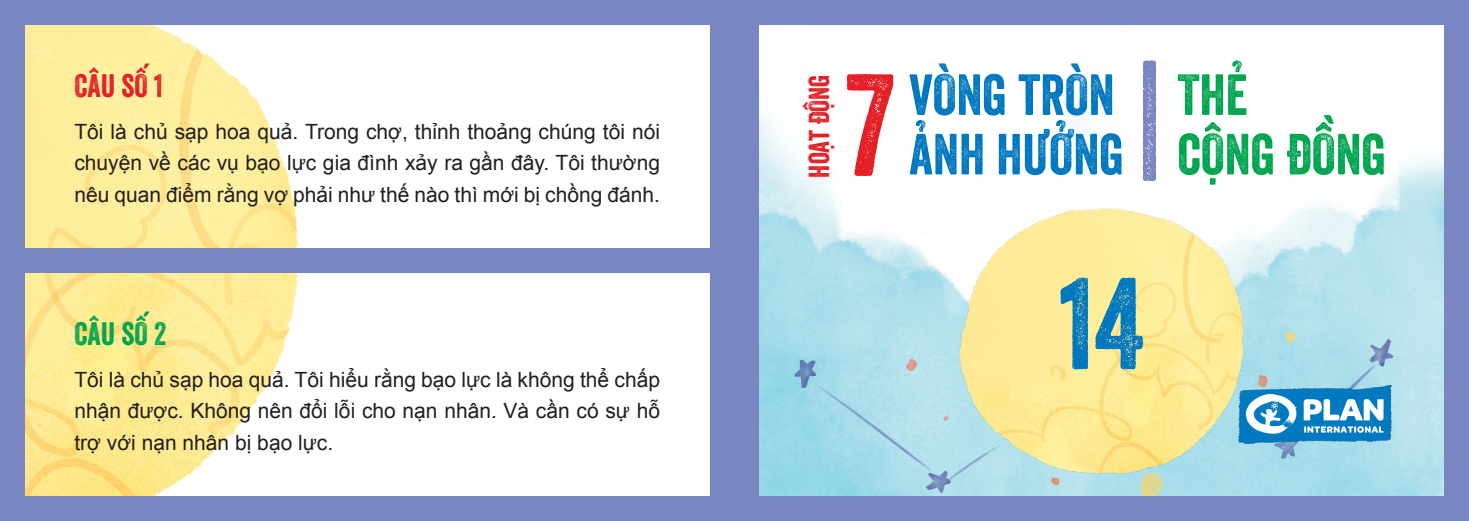
<style>
.page{position:relative;width:1469px;height:521px;background:#fff}
.page>*{position:absolute;margin:0;border:0;box-sizing:border-box;transform-origin:0 0}
.t1{font:140px "SVN Veneer";color:#e41f25}
.t2{font:140px "SVN Veneer";color:#7a86c2}
.t3{font:126px "SVN Veneer";color:#0078c0}
.t4{font:56px/59.5px "SVN Veneer";color:#0078c0}
.t5{font:56px "SVN Veneer";color:#00a54f}
.t6{font:31.5px "SVN Veneer";color:#e41f25}
.t7{font:31.5px "SVN Veneer";color:#00a54f}
.t8{font:28px "SVN Veneer";color:#e41f25}
.t9{font:21px/31.5px "Arial";color:#231f20;text-align:justify}
</style>
<div class="page">
<img style="left:759px;top:106px;width:685px;height:390px">
<img style="left:25px;top:25px;width:273px;height:471px">
<img style="left:959px;top:209px;width:284px;height:265px">
<div style="left:734px;top:0;width:734px;height:25px;background:#7a86c2"></div>
<div style="left:734px;top:496px;width:734px;height:25px;background:#7a86c2"></div>
<div style="left:734px;top:0;width:25px;height:521px;background:#7a86c2"></div>
<div style="left:1444px;top:0;width:24px;height:521px;background:#7a86c2"></div>
<div style="left:0;top:0;width:734px;height:25px;background:#7a86c2"></div>
<div style="left:0;top:496px;width:734px;height:25px;background:#7a86c2"></div>
<div style="left:0;top:0;width:25px;height:521px;background:#7a86c2"></div>
<div style="left:709px;top:0;width:25px;height:521px;background:#7a86c2"></div>
<div style="left:0;top:248px;width:734px;height:25px;background:#7a86c2"></div>
<img style="left:1235px;top:382px;width:159px;height:64px">
<p class="t6" style="left:74px;top:61px;width:90px">CÂU SỐ 1</p>
<p class="t9" style="left:74px;top:116px;width:587px">Tôi là chủ sạp hoa quả. Trong chợ, thỉnh thoảng chúng tôi nói chuyện về các vụ bạo lực gia đình xảy ra gần đây. Tôi thường nêu quan điểm rằng vợ phải như thế nào thì mới bị chồng đánh.</p>
<p class="t7" style="left:74px;top:309px;width:94px">CÂU SỐ 2</p>
<p class="t9" style="left:74px;top:364px;width:587px">Tôi là chủ sạp hoa quả. Tôi hiểu rằng bạo lực là không thể chấp nhận được. Không nên đổi lỗi cho nạn nhân. Và cần có sự hỗ trợ với nạn nhân bị bạo lực.</p>
<h3 class="t8" style="left:797px;top:177px;width:105px;rotate:-90deg">HOẠT ĐỘNG</h3>
<h1 class="t1" style="left:845px;top:15px;width:50px">7</h1>
<h3 class="t4" style="left:909px;top:60px;width:216px">VÒNG TRÒN<br>ẢNH HƯỞNG</h3>
<h3 class="t5" style="left:1177px;top:51px;width:71px">THẺ</h3>
<h1 class="t2" style="left:1135px;top:15px;width:29px">|</h1>
<h3 class="t5" style="left:1177px;top:110px;width:210px">CỘNG ĐỒNG</h3>
<p class="t3" style="left:1059px;top:225px;width:86px">14</p>
</div>
